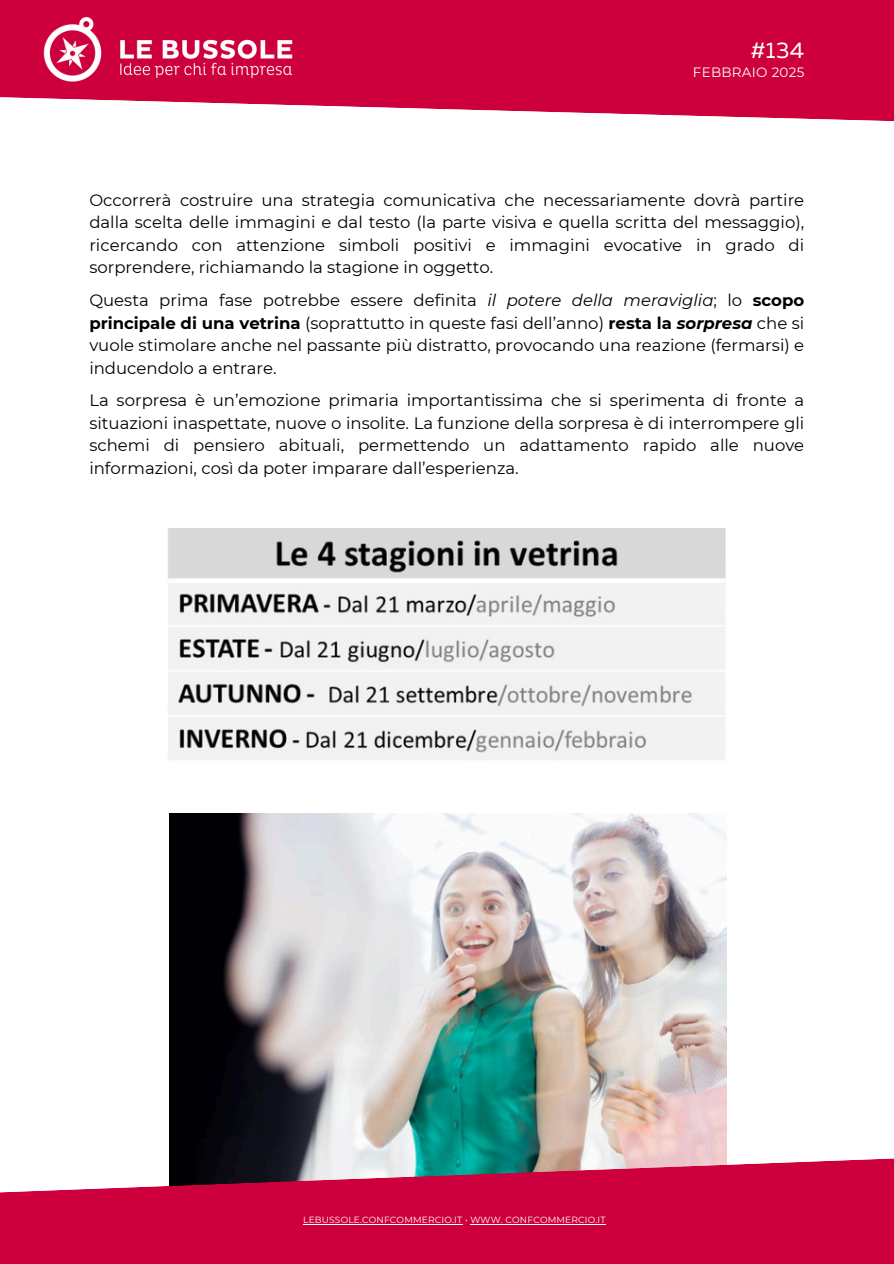
<style>
.page{position:relative;width:894px;height:1264px;background:#fff}
.page>*{position:absolute;margin:0;border:0;box-sizing:border-box;transform-origin:0 0}
.t1{font:22.5px "Muller";color:#fff}
.t2{font:16.5px/22.5px "Montserrat";color:#000;text-align:justify}
.t3{font:13.5px "Montserrat";letter-spacing:.02em;color:#fff}
.t4{font:9px "Montserrat";letter-spacing:.02em;color:#fff}
.s1{font-style:italic}
.s2{font-weight:700}
.s3{font-weight:700;font-style:italic}
</style>
<div class="page">
<img style="left:169px;top:813px;width:557px;height:342px">
<svg style="left:0;top:1155px;width:893px;height:108px;background:#c52254"></svg>
<hr style="left:303px;top:1223px;width:159px;height:1px;background:#fff">
<hr style="left:470px;top:1223px;width:135px;height:1px;background:#fff">
<svg style="left:0;top:0;width:893px;height:121px;background:#d32156"></svg>
<img style="left:30px;top:3px;width:279px;height:93px">
<img style="left:168px;top:528px;width:558px;height:232px">
<p class="t1" style="left:750px;top:41px;width:55px">#134</p>
<p class="t3" style="left:692px;top:64px;width:113px">FEBBRAIO 2025</p>
<h1 class="t2" style="left:89px;top:189px;width:716px">Occorrerà costruire una strategia comunicativa che necessariamente dovrà partire dalla scelta delle immagini e dal testo (la parte visiva e quella scritta del messaggio), ricercando con attenzione simboli positivi e immagini evocative in grado di sorprendere, richiamando la stagione in oggetto.</h1>
<h1 class="t2" style="left:89px;top:289px;width:716px">Questa prima fase potrebbe essere definita <span class="s1">il potere della meraviglia</span>; lo <span class="s2">scopo principale di una vetrina</span> (soprattutto in queste fasi dell’anno) <span class="s2">resta la</span> <span class="s3">sorpresa</span> che si vuole stimolare anche nel passante più distratto, provocando una reazione (fermarsi) e inducendolo a entrare.</h1>
<h1 class="t2" style="left:89px;top:389px;width:716px">La sorpresa è un’emozione primaria importantissima che si sperimenta di fronte a situazioni inaspettate, nuove o insolite. La funzione della sorpresa è di interrompere gli schemi di pensiero abituali, permettendo un adattamento rapido alle nuove informazioni, così da poter imparare dall’esperienza.</h1>
<h2 class="t4" style="left:303px;top:1214px;width:304px">LEBUSSOLE.CONFCOMMERCIO.IT • WWW. CONFCOMMERCIO.IT</h2>
</div>
